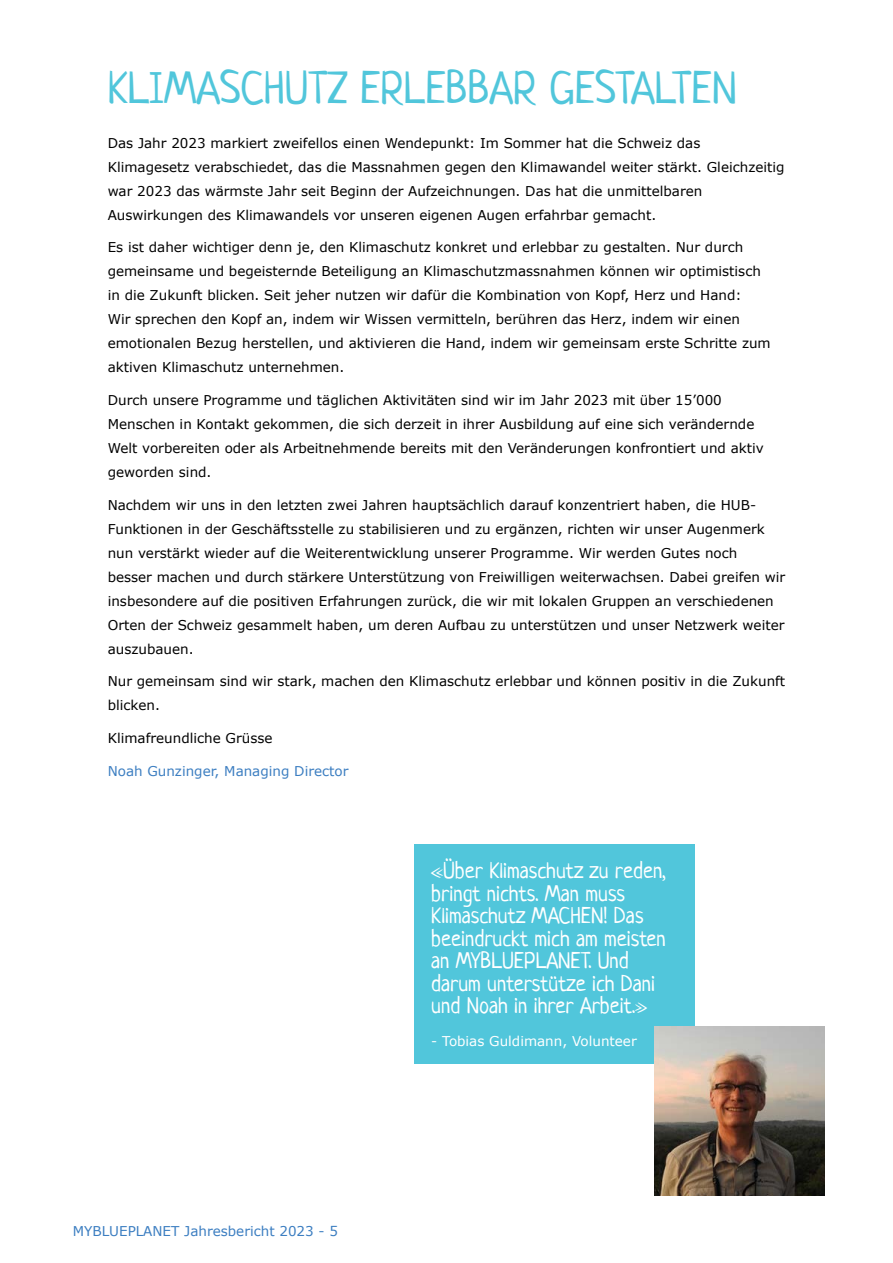
<style>
.page{position:relative;width:893px;height:1263px;background:#fff}
.page>*{position:absolute;margin:0;border:0;box-sizing:border-box;transform-origin:0 0}
.t1{font:45px "Neucha";color:#51c6db}
.t2{font:22.5px/22.5px "Neucha";color:#fff}
.t3{font:13.5px/24px "Verdana";color:#000}
.t4{font:13.5px "Verdana";color:#3c7ec1}
.t5{font:13.5px "Verdana";color:#fff}
</style>
<div class="page">
<div style="left:414px;top:844px;width:281px;height:219px;background:#51c6db"></div>
<img style="left:654px;top:1027px;width:171px;height:168px">
<h1 class="t1" style="left:108px;top:60px;width:631px">KLIMASCHUTZ ERLEBBAR GESTALTEN</h1>
<p class="t3" style="left:108px;top:131px;width:678px">Das Jahr 2023 markiert zweifellos einen Wendepunkt: Im Sommer hat die Schweiz das Klimagesetz verabschiedet, das die Massnahmen gegen den Klimawandel weiter stärkt. Gleichzeitig war 2023 das wärmste Jahr seit Beginn der Aufzeichnungen. Das hat die unmittelbaren Auswirkungen des Klimawandels vor unseren eigenen Augen erfahrbar gemacht.</p>
<p class="t3" style="left:108px;top:236px;width:665px">Es ist daher wichtiger denn je, den Klimaschutz konkret und erlebbar zu gestalten. Nur durch gemeinsame und begeisternde Beteiligung an Klimaschutzmassnahmen können wir optimistisch in die Zukunft blicken. Seit jeher nutzen wir dafür die Kombination von Kopf, Herz und Hand:<br>Wir sprechen den Kopf an, indem wir Wissen vermitteln, berühren das Herz, indem wir einen emotionalen Bezug herstellen, und aktivieren die Hand, indem wir gemeinsam erste Schritte zum aktiven Klimaschutz unternehmen.</p>
<p class="t3" style="left:108px;top:388px;width:658px">Durch unsere Programme und täglichen Aktivitäten sind wir im Jahr 2023 mit über 15’000<br>Menschen in Kontakt gekommen, die sich derzeit in ihrer Ausbildung auf eine sich verändernde Welt vorbereiten oder als Arbeitnehmende bereits mit den Veränderungen konfrontiert und aktiv geworden sind.</p>
<p class="t3" style="left:108px;top:493px;width:679px">Nachdem wir uns in den letzten zwei Jahren hauptsächlich darauf konzentriert haben, die HUB-Funktionen in der Geschäftsstelle zu stabilisieren und zu ergänzen, richten wir unser Augenmerk nun verstärkt wieder auf die Weiterentwicklung unserer Programme. Wir werden Gutes noch<br>besser machen und durch stärkere Unterstützung von Freiwilligen weiterwachsen. Dabei greifen wir insbesondere auf die positiven Erfahrungen zurück, die wir mit lokalen Gruppen an verschiedenen Orten der Schweiz gesammelt haben, um deren Aufbau zu unterstützen und unser Netzwerk weiter auszubauen.</p>
<p class="t3" style="left:108px;top:669px;width:679px">Nur gemeinsam sind wir stark, machen den Klimaschutz erlebbar und können positiv in die Zukunft blicken.</p>
<p class="t3" style="left:108px;top:726px;width:166px">Klimafreundliche Grüsse</p>
<p class="t4" style="left:108px;top:762px;width:242px">Noah Gunzinger, Managing Director</p>
<p class="t4" style="left:73px;top:1222px;width:267px">MYBLUEPLANET Jahresbericht 2023 - 5</p>
<h2 class="t2" style="left:431px;top:859px;width:236px">«Über Klimaschutz zu reden, bringt nichts. Man muss<br>Klimaschutz MACHEN! Das beeindruckt mich am meisten an MYBLUEPLANET. Und darum unterstütze ich Dani und Noah in ihrer Arbeit.»</h2>
<p class="t5" style="left:431px;top:1033px;width:207px">- Tobias Guldimann, Volunteer</p>
</div>
